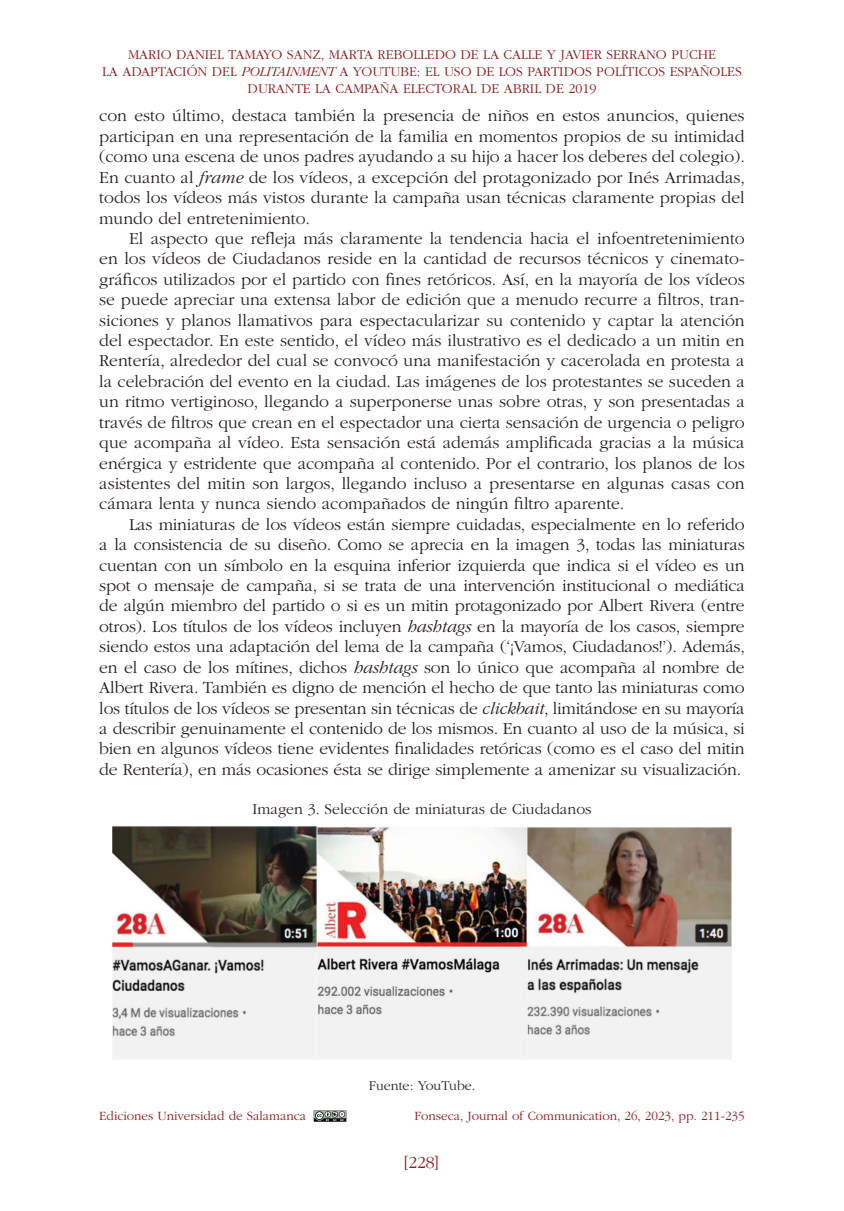
<style>
.page{position:relative;width:844px;height:1211px;background:#fff}
.page>*{position:absolute;margin:0;border:0;box-sizing:border-box;transform-origin:0 0}
.TX{font:300 17.5px/20.5px "ITC Garamond Std";color:#231f20;text-align:justify}
.t1{font:300 17.5px "ITC Garamond Std";color:#8e181b}
.Figure_caption{font:300 15.75px "ITC Garamond Std";color:#231f20}
.t2{font:300 14px/16.6px "ITC Garamond Std";color:#8e181b;text-align:center}
.Figure_Source{font:300 14px "ITC Garamond Std";color:#231f20}
.t3{font:300 13.12px "ITC Garamond Std";color:#8e181b}
.s1{font-style:italic}
</style>
<div class="page">
<svg style="left:313px;top:1110px;width:34px;height:12px"></svg>
<img style="left:112px;top:826px;width:619px;height:233px">
<p class="t2" style="left:102px;top:47px;width:641px">MARIO DANIEL TAMAYO SANZ, MARTA REBOLLEDO DE LA CALLE Y JAVIER SERRANO PUCHE<br>LA ADAPTACIÓN DEL <span class="s1">POLITAINMENT</span> A YOUTUBE: EL USO DE LOS PARTIDOS POLÍTICOS ESPAÑOLES<br>DURANTE LA CAMPAÑA ELECTORAL DE ABRIL DE 2019</p>
<p class="TX" style="left:99px;top:106px;width:647px">con esto último, destaca también la presencia de niños en estos anuncios, quienes participan en una representación de la familia en momentos propios de su intimidad (como una escena de unos padres ayudando a su hijo a hacer los deberes del colegio).<br>En cuanto al <span class="s1">frame</span> de los vídeos, a excepción del protagonizado por Inés Arrimadas, todos los vídeos más vistos durante la campaña usan técnicas claramente propias del mundo del entretenimiento.</p>
<p class="TX" style="left:99px;top:228px;width:646px;text-indent:30px">El aspecto que refleja más claramente la tendencia hacia el infoentretenimiento en los vídeos de Ciudadanos reside en la cantidad de recursos técnicos y cinemato&shy;gráficos utilizados por el partido con fines retóricos. Así, en la mayoría de los vídeos se puede apreciar una extensa labor de edición que a menudo recurre a filtros, tran&shy;siciones y planos llamativos para espectacularizar su contenido y captar la atención del espectador. En este sentido, el vídeo más ilustrativo es el dedicado a un mitin en Rentería, alrededor del cual se convocó una manifestación y cacerolada en protesta a la celebración del evento en la ciudad. Las imágenes de los protestantes se suceden a un ritmo vertiginoso, llegando a superponerse unas sobre otras, y son presentadas a través de filtros que crean en el espectador una cierta sensación de urgencia o peligro que acompaña al vídeo. Esta sensación está además amplificada gracias a la música enérgica y estridente que acompaña al contenido. Por el contrario, los planos de los asistentes del mitin son largos, llegando incluso a presentarse en algunas casas con cámara lenta y nunca siendo acompañados de ningún filtro aparente.</p>
<p class="TX" style="left:99px;top:514px;width:647px;text-indent:30px">Las miniaturas de los vídeos están siempre cuidadas, especialmente en lo referido a la consistencia de su diseño. Como se aprecia en la imagen 3, todas las miniaturas cuentan con un símbolo en la esquina inferior izquierda que indica si el vídeo es un spot o mensaje de campaña, si se trata de una intervención institucional o mediática de algún miembro del partido o si es un mitin protagonizado por Albert Rivera (entre otros). Los títulos de los vídeos incluyen <span class="s1">hashtags</span> en la mayoría de los casos, siempre siendo estos una adaptación del lema de la campaña (‘¡Vamos, Ciudadanos!’). Además, en el caso de los mítines, dichos <span class="s1">hashtags</span> son lo único que acompaña al nombre de Albert Rivera. También es digno de mención el hecho de que tanto las miniaturas como los títulos de los vídeos se presentan sin técnicas de <span class="s1">clickbait</span>, limitándose en su mayoría a describir genuinamente el contenido de los mismos. En cuanto al uso de la música, si bien en algunos vídeos tiene evidentes finalidades retóricas (como es el caso del mitin de Rentería), en más ocasiones ésta se dirige simplemente a amenizar su visualización.</p>
<p class="Figure_caption" style="left:252px;top:801px;width:340px">Imagen 3. Selección de miniaturas de Ciudadanos</p>
<p class="Figure_Source" style="left:368px;top:1078px;width:108px">Fuente: YouTube.</p>
<p class="t3" style="left:99px;top:1108px;width:208px">Ediciones Universidad de Salamanca</p>
<p class="t3" style="left:414px;top:1108px;width:331px">Fonseca, Journal of Communication, 26, 2023, pp. 211-235</p>
<p class="t1" style="left:404px;top:1152px;width:36px">[228]</p>
</div>
